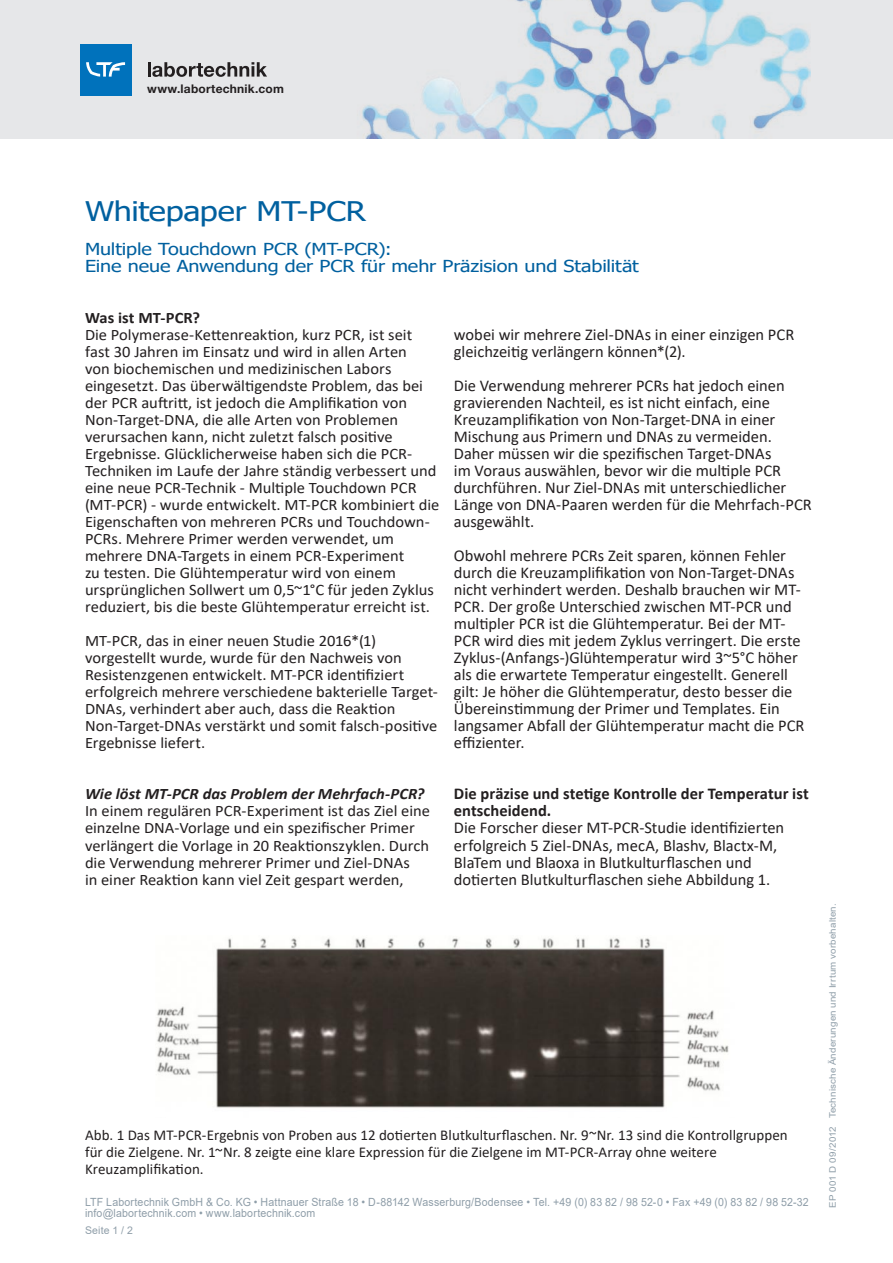
<style>
.page{position:relative;width:893px;height:1263px;background:#fff}
.page>*{position:absolute;margin:0;border:0;box-sizing:border-box;transform-origin:0 0}
.Headline{font:27px "Tahoma";letter-spacing:-.005em;color:#00609f;scale:1.2 1}
.Body{font:16.5px/17px "Calibri";letter-spacing:-.005em;color:#231f20}
.Body-2{font:16.5px/17px "Tahoma";letter-spacing:-.005em;color:#00609f;scale:1.2 1}
.Body-3{font:700 16.5px/17px "Calibri";color:#231f20}
.Body-4{font:16.05px/17px "Calibri";color:#231f20}
.t1{font:15px/17px "Calibri";letter-spacing:.005em;color:#231f20}
.t2{font:700 12px "Helvetica Neue LT Std";letter-spacing:.015em;color:#231f20}
.Adresse_LTF{font:11.25px "Arial";letter-spacing:.015em;color:#8f9ea9;scale:.94 1}
.Pagina{font:10.5px "Arial";letter-spacing:.015em;color:#8f9ea9}
.Prospekt-Nr{font:9px "Arial";letter-spacing:.02em;color:#8f9ea9;scale:1.08 1}
.s1{font-weight:700}
.s2{font-weight:700;font-style:italic}
</style>
<div class="page">
<div style="left:0;top:0;width:893px;height:139px;background:#e6e7e9"></div>
<img style="left:362px;top:0;width:448px;height:139px">
<hr style="left:148px;top:62px;width:3px;height:15px;background:#231f20">
<svg style="left:152px;top:62px;width:115px;height:15px"></svg>
<div style="left:80px;top:44px;width:51px;height:51px;background:#0072bc"></div>
<svg style="left:86px;top:62px;width:39px;height:15px"></svg>
<img style="left:157px;top:938px;width:572px;height:170px">
<p class="t2" style="left:147px;top:81px;width:138px">www.labortechnik.com</p>
<p class="Headline" style="left:85px;top:193px;width:236px">Whitepaper MT-PCR</p>
<p class="Body-2" style="left:85px;top:242px;width:463px">Multiple Touchdown PCR (MT-PCR):<br>Eine neue Anwendung der PCR für mehr Präzision und Stabilität</p>
<p class="Body-4" style="left:85px;top:309px;width:356px"><span class="s1">Was ist MT-PCR?<br></span>Die Polymerase-Kettenreaktion, kurz PCR, ist seit fast 30 Jahren im Einsatz und wird in allen Arten<br>von biochemischen und medizinischen Labors eingesetzt. Das überwältigendste Problem, das bei der PCR auftritt, ist jedoch die Amplifikation von Non-Target-DNA, die alle Arten von Problemen verursachen kann, nicht zuletzt falsch positive Ergebnisse. Glücklicherweise haben sich die PCR-Techniken im Laufe der Jahre ständig verbessert und eine neue PCR-Technik - Multiple Touchdown PCR (MT-PCR) - wurde entwickelt. MT-PCR kombiniert die Eigenschaften von mehreren PCRs und Touchdown-PCRs. Mehrere Primer werden verwendet, um mehrere DNA-Targets in einem PCR-Experiment<br>zu testen. Die Glühtemperatur wird von einem ursprünglichen Sollwert um 0,5~1°C für jeden Zyklus reduziert, bis die beste Glühtemperatur erreicht ist.</p>
<p class="Body-4" style="left:85px;top:632px;width:354px">MT-PCR, das in einer neuen Studie 2016*(1) vorgestellt wurde, wurde für den Nachweis von Resistenzgenen entwickelt. MT-PCR identifiziert erfolgreich mehrere verschiedene bakterielle Target-DNAs, verhindert aber auch, dass die Reaktion Non-Target-DNAs verstärkt und somit falsch-positive Ergebnisse liefert.</p>
<p class="Body-4" style="left:85px;top:785px;width:346px"><span class="s2">Wie löst MT-PCR das Problem der Mehrfach-PCR?<br></span>In einem regulären PCR-Experiment ist das Ziel eine einzelne DNA-Vorlage und ein spezifischer Primer verlängert die Vorlage in 20 Reaktionszyklen. Durch die Verwendung mehrerer Primer und Ziel-DNAs<br>in einer Reaktion kann viel Zeit gespart werden,</p>
<p class="Body" style="left:454px;top:326px;width:342px">wobei wir mehrere Ziel-DNAs in einer einzigen PCR gleichzeitig verlängern können*(2).</p>
<p class="Body" style="left:454px;top:377px;width:359px">Die Verwendung mehrerer PCRs hat jedoch einen gravierenden Nachteil, es ist nicht einfach, eine Kreuzamplifikation von Non-Target-DNA in einer Mischung aus Primern und DNAs zu vermeiden.<br>Daher müssen wir die spezifischen Target-DNAs<br>im Voraus auswählen, bevor wir die multiple PCR durchführen. Nur Ziel-DNAs mit unterschiedlicher Länge von DNA-Paaren werden für die Mehrfach-PCR ausgewählt.</p>
<p class="Body" style="left:454px;top:547px;width:352px">Obwohl mehrere PCRs Zeit sparen, können Fehler durch die Kreuzamplifikation von Non-Target-DNAs nicht verhindert werden. Deshalb brauchen wir MT-PCR. Der große Unterschied zwischen MT-PCR und multipler PCR ist die Glühtemperatur. Bei der MT-PCR wird dies mit jedem Zyklus verringert. Die erste Zyklus-(Anfangs-)Glühtemperatur wird 3~5°C höher als die erwartete Temperatur eingestellt. Generell gilt: Je höher die Glühtemperatur, desto besser die Übereinstimmung der Primer und Templates. Ein langsamer Abfall der Glühtemperatur macht die PCR effizienter.</p>
<p class="Body-3" style="left:454px;top:785px;width:356px">Die präzise und stetige Kontrolle der Temperatur ist entscheidend.</p>
<p class="Body" style="left:454px;top:819px;width:332px">Die Forscher dieser MT-PCR-Studie identifizierten erfolgreich 5 Ziel-DNAs, mecA, Blashv, Blactx-M, BlaTem und Blaoxa in Blutkulturflaschen und dotierten Blutkulturflaschen siehe Abbildung 1.</p>
<p class="t1" style="left:85px;top:1126px;width:704px">Abb. 1 Das MT-PCR-Ergebnis von Proben aus 12 dotierten Blutkulturflaschen. Nr. 9~Nr. 13 sind die Kontrollgruppen für die Zielgene. Nr. 1~Nr. 8 zeigte eine klare Expression für die Zielgene im MT-PCR-Array ohne weitere<br>Kreuzamplifikation.</p>
<p class="Adresse_LTF" style="left:85px;top:1194px;width:771px">LTF Labortechnik GmbH &amp; Co. KG • Hattnauer Straße 18 • D-88142 Wasserburg/Bodensee • Tel. +49 (0) 83 82 / 98 52-0 • Fax +49 (0) 83 82 / 98 52-32</p>
<p class="Adresse_LTF" style="left:85px;top:1206px;width:247px">info@labortechnik.com • www.labortechnik.com</p>
<p class="Pagina" style="left:85px;top:1223px;width:49px">Seite 1 / 2</p>
<p class="Prospekt-Nr" style="left:826px;top:1208px;width:283px;rotate:-90deg">EP 001 D 09/2012 Technische Änderungen und Irrtum vorbehalten.</p>
</div>
